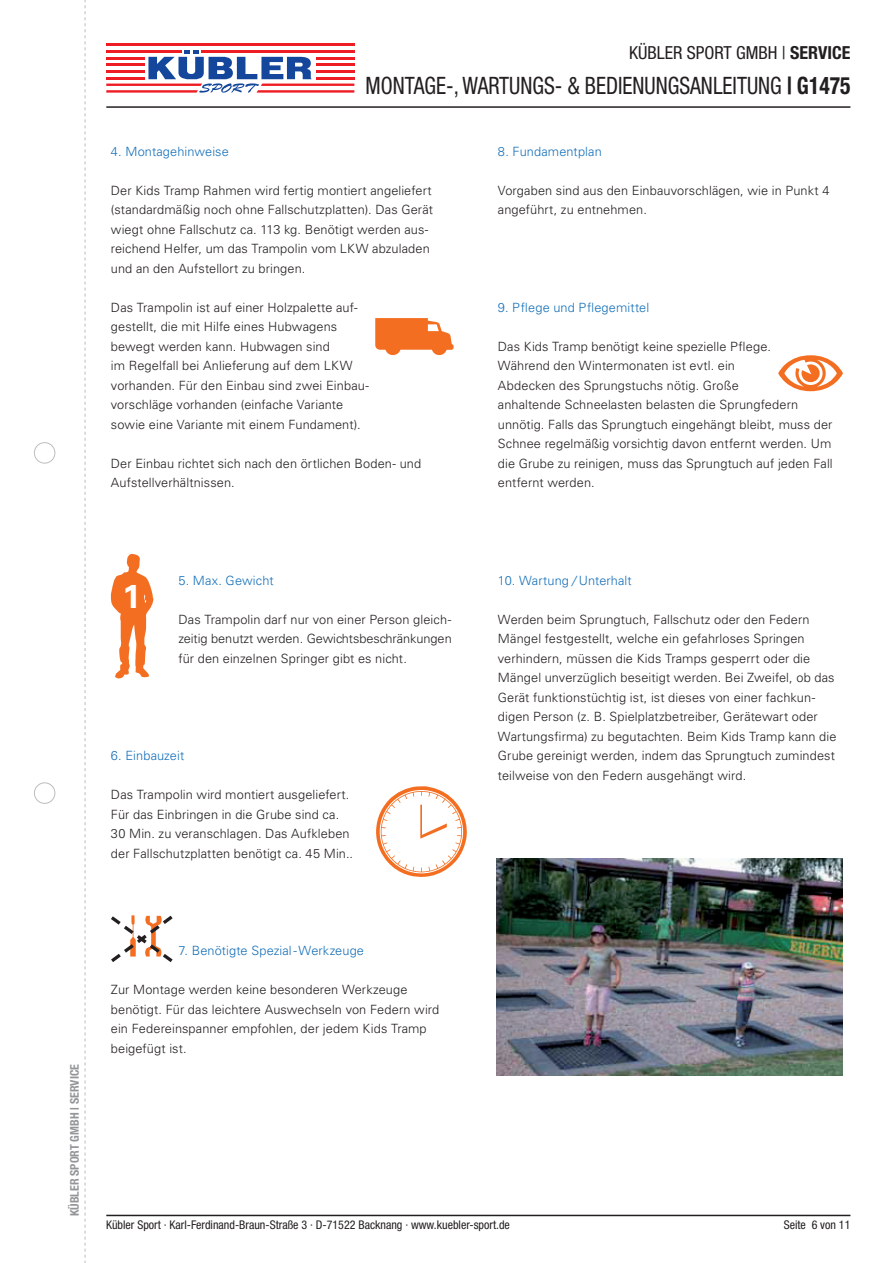
<style>
.page{position:relative;width:893px;height:1263px;background:#fff}
.page>*{position:absolute;margin:0;border:0;box-sizing:border-box;transform-origin:0 0}
.t1{font:700 33px "Univers LT Std";color:#fff}
.t2{font:condensed 24px "Helvetica Neue LT Pro";color:#231f20;scale:.9 1}
.t3{font:condensed 18px "Helvetica Neue LT Pro";color:#231f20}
.t4{font:300 12.75px/19.5px "Univers LT Std";letter-spacing:.01em;color:#231f20}
.t5{font:300 12.75px "Univers LT Std";letter-spacing:.01em;color:#1570b9}
.t6{font:condensed 12px "Helvetica Neue LT Pro";color:#231f20}
.t7{font:700 condensed 12px "Helvetica Neue LT Pro";color:#939598}
.s1{font-weight:700}
.s2{font-style:italic}
</style>
<div class="page">
<svg style="left:106px;top:50px;width:248px;height:43px"></svg>
<hr style="left:316px;top:77px;width:38px;height:2px;background:#ee1d23">
<hr style="left:316px;top:70px;width:38px;height:3px;background:#ee1d23">
<hr style="left:316px;top:64px;width:38px;height:2px;background:#ee1d23">
<hr style="left:316px;top:57px;width:38px;height:2px;background:#ee1d23">
<hr style="left:106px;top:77px;width:39px;height:2px;background:#ee1d23">
<hr style="left:106px;top:70px;width:39px;height:3px;background:#ee1d23">
<hr style="left:106px;top:64px;width:39px;height:2px;background:#ee1d23">
<hr style="left:106px;top:57px;width:39px;height:2px;background:#ee1d23">
<hr style="left:106px;top:50px;width:76px;height:3px;background:#ee1d23">
<hr style="left:106px;top:43px;width:248px;height:3px;background:#ee1d23">
<hr style="left:201px;top:50px;width:153px;height:3px;background:#ee1d23">
<div style="left:34px;top:442px;width:21px;height:21px;border:1px solid #bcbdc0;border-radius:50%"></div>
<div style="left:34px;top:782px;width:21px;height:22px;border:1px solid #bcbdc0;border-radius:50%"></div>
<svg style="left:85px;top:0;width:1px;height:1263px"></svg>
<hr style="left:106px;top:106px;width:744px;height:2px;background:#231f20">
<hr style="left:106px;top:1215px;width:744px;height:1px;background:#231f20">
<svg style="left:778px;top:355px;width:65px;height:36px"></svg>
<svg style="left:375px;top:318px;width:79px;height:37px"></svg>
<svg style="left:111px;top:554px;width:43px;height:124px"></svg>
<svg style="left:376px;top:786px;width:91px;height:91px"></svg>
<svg style="left:111px;top:915px;width:62px;height:47px"></svg>
<img style="left:496px;top:858px;width:346px;height:218px">
<h3 class="t3" style="left:629px;top:42px;width:223px">KÜBLER SPORT GMBH | <span class="s1">SERVICE</span></h3>
<h2 class="t2" style="left:366px;top:71px;width:540px">MONTAGE-, WARTUNGS- &amp; BEDIENUNGSANLEITUNG <span class="s1">| G1475</span></h2>
<p class="t5" style="left:111px;top:144px;width:119px">4. Montagehinweise</p>
<p class="t4" style="left:111px;top:181px;width:324px">Der Kids Tramp Rahmen wird fertig montiert angeliefert (standardmäßig noch ohne Fallschutzplatten). Das Gerät wiegt ohne Fallschutz ca. 113 kg. Benötigt werden aus&shy;reichend Helfer, um das Trampolin vom LKW abzuladen und an den Aufstellort zu bringen.</p>
<p class="t4" style="left:111px;top:298px;width:260px">Das Trampolin ist auf einer Holzpalette auf&shy;gestellt, die mit Hilfe eines Hubwagens bewegt werden kann. Hubwagen sind<br>im Regelfall bei Anlieferung auf dem LKW vorhanden. Für den Einbau sind zwei Einbau&shy;vorschläge vorhanden (einfache Variante sowie eine Variante mit einem Fundament).</p>
<p class="t4" style="left:111px;top:454px;width:312px">Der Einbau richtet sich nach den örtlichen Boden- und<br>Aufstellverhältnissen.</p>
<p class="t5" style="left:498px;top:144px;width:105px">8. Fundamentplan</p>
<p class="t4" style="left:498px;top:181px;width:333px">Vorgaben sind aus den Einbauvorschlägen, wie in Punkt 4 angeführt, zu entnehmen.</p>
<p class="t5" style="left:498px;top:300px;width:153px">9. Pflege und Pflegemittel</p>
<p class="t4" style="left:498px;top:337px;width:336px">Das Kids Tramp benötigt keine spezielle Pflege.<br>Während den Wintermonaten ist evtl. ein<br>Abdecken des Sprungstuchs nötig. Große<br>anhaltende Schneelasten belasten die Sprungfedern unnötig. Falls das Sprungtuch eingehängt bleibt, muss der Schnee regelmäßig vorsichtig davon entfernt werden. Um die Grube zu reinigen, muss das Sprungtuch auf jeden Fall entfernt werden.</p>
<h1 class="t1" style="left:123px;top:577px;width:20px">1</h1>
<p class="t5" style="left:178px;top:573px;width:97px">5. Max. Gewicht</p>
<p class="t4" style="left:178px;top:610px;width:275px;text-align:justify">Das Trampolin darf nur von einer Person gleich&shy;zeitig benutzt werden. Gewichtsbeschränkungen für den einzelnen Springer gibt es nicht.</p>
<p class="t5" style="left:111px;top:748px;width:75px">6. Einbauzeit</p>
<p class="t4" style="left:111px;top:785px;width:244px">Das Trampolin wird montiert ausgeliefert.<br>Für das Einbringen in die Grube sind ca.<br>30 Min. zu veranschlagen. Das Aufkleben der Fallschutzplatten benötigt ca. 45 Min..</p>
<p class="t5" style="left:498px;top:573px;width:135px">10. Wartung <span class="s2">/</span> Unterhalt</p>
<p class="t4" style="left:498px;top:610px;width:340px">Werden beim Sprungtuch, Fallschutz oder den Federn Mängel festgestellt, welche ein gefahrloses Springen verhindern, müssen die Kids Tramps gesperrt oder die Mängel unverzüglich beseitigt werden. Bei Zweifel, ob das Gerät funktionstüchtig ist, ist dieses von einer fachkun&shy;digen Person (z. B. Spielplatzbetreiber, Gerätewart oder Wartungsfirma) zu begutachten. Beim Kids Tramp kann die Grube gereinigt werden, indem das Sprungtuch zumindest teilweise von den Federn ausgehängt wird.</p>
<p class="t7" style="left:67px;top:1216px;width:154px;rotate:-90deg">KÜBLER SPORT GMBH | SERVICE</p>
<p class="t5" style="left:178px;top:943px;width:187px">7. Benötigte Spezial - Werkzeuge</p>
<p class="t4" style="left:111px;top:980px;width:330px">Zur Montage werden keine besonderen Werkzeuge benötigt. Für das leichtere Auswechseln von Federn wird ein Federeinspanner empfohlen, der jedem Kids Tramp beigefügt ist.</p>
<p class="t6" style="left:106px;top:1218px;width:405px">Kübler Sport · Karl-Ferdinand-Braun-Straße 3 · D-71522 Backnang · www.kuebler-sport.de</p>
<p class="t6" style="left:784px;top:1218px;width:68px">Seite 6 von 11</p>
</div>
